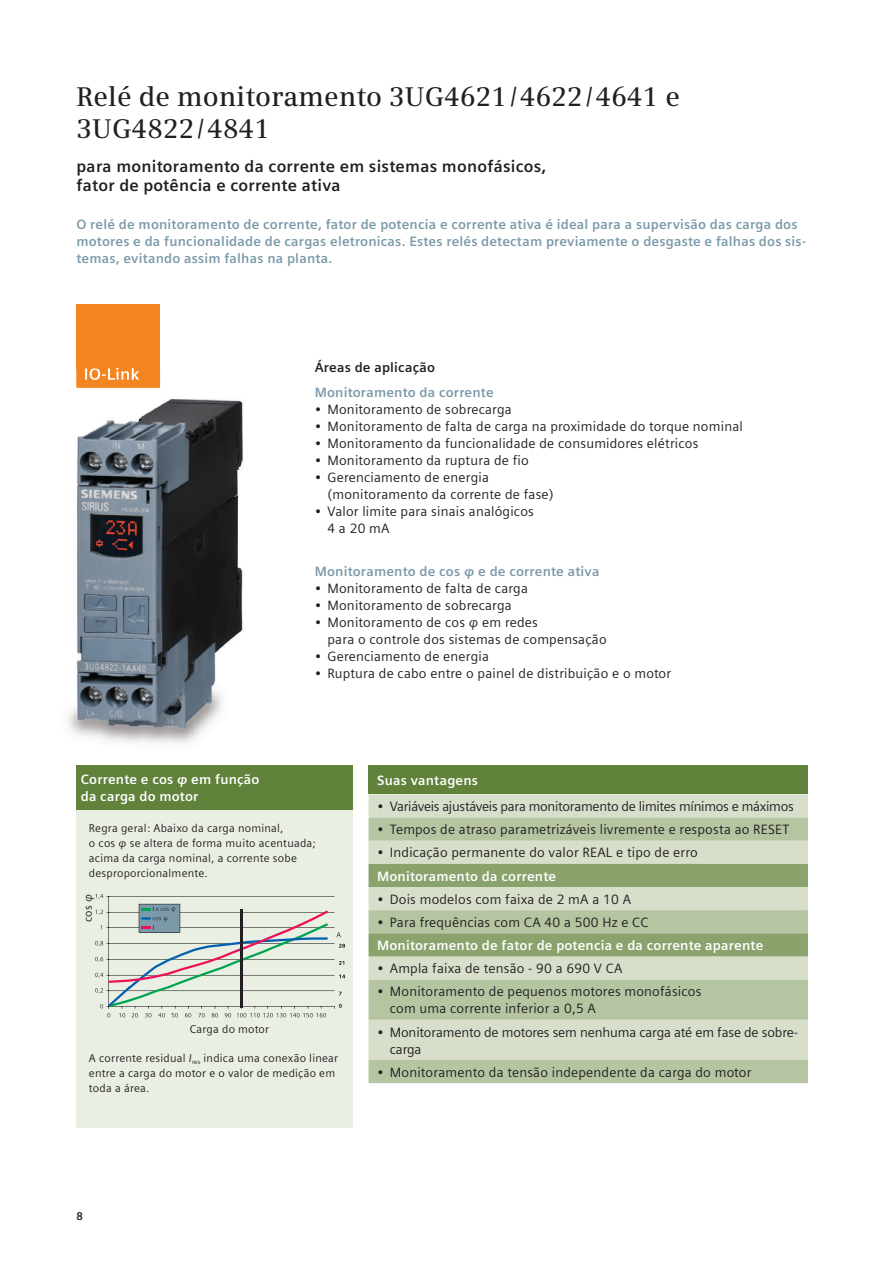
<style>
.page{position:relative;width:893px;height:1263px;background:#fff}
.page>*{position:absolute;margin:0;border:0;box-sizing:border-box;transform-origin:0 0}
.t1{font:600 27px/32px "Siemens Serif";letter-spacing:.005em;color:#231f20}
.t2{font:700 16.5px/19.2px "Siemens Sans";letter-spacing:.015em;color:#231f20}
.t3{font:13.5px/17px "Siemens Sans";letter-spacing:.015em;color:#231f20}
.t4{font:700 13.5px/17px "Siemens Sans";letter-spacing:.015em;color:#7b99a9}
.t5{font:700 13.5px/17px "Siemens Sans";letter-spacing:.015em;color:#fff}
.t6{font:13.5px "Siemens Sans";letter-spacing:-.02em;color:#231f20}
.t7{font:13.5px/17px "Siemens Sans";letter-spacing:-.01em;color:#231f20}
.t8{font:700 13.5px "Siemens Sans";letter-spacing:.015em;color:#231f20}
.t9{font:11.25px/14.9px "Siemens Sans";letter-spacing:.02em;color:#231f20}
.t10{font:700 11.25px "Siemens Sans";color:#231f20}
.s1{font-style:italic}
</style>
<div class="page">
<div style="left:77px;top:304px;width:83px;height:84px;background:#f58520"></div>
<div style="left:369px;top:765px;width:439px;height:29px;background:#61823b"></div>
<div style="left:369px;top:794px;width:439px;height:23px;background:#d7dfcb"></div>
<svg style="left:369px;top:817px;width:439px;height:266px;background:#c6d2b6"></svg>
<svg style="left:369px;top:864px;width:439px;height:92px;background:#a8ba91"></svg>
<img style="left:68px;top:370px;width:175px;height:374px">
<img style="left:77px;top:370px;width:83px;height:18px">
<img style="left:85px;top:370px;width:54px;height:10px">
<div style="left:77px;top:800px;width:276px;height:328px;background:#eaefe4"></div>
<svg style="left:95px;top:894px;width:250px;height:123px"></svg>
<div style="left:77px;top:765px;width:276px;height:44px;background:#61823b"></div>
<h1 class="t1" style="left:77px;top:80px;width:605px">Relé de monitoramento 3UG4621 / 4622 / 4641 e<br>3UG4822 / 4841</h1>
<p class="t2" style="left:77px;top:157px;width:471px">para monitoramento da corrente em sistemas monofásicos, fator de potência e corrente ativa</p>
<p class="t4" style="left:77px;top:216px;width:731px">O relé de monitoramento de corrente, fator de potencia e corrente ativa é ideal para a supervisão das carga dos motores e da funcionalidade de cargas eletronicas. Estes relés detectam previamente o desgaste e falhas dos sis&shy;temas, evitando assim falhas na planta.</p>
<p class="t8" style="left:315px;top:359px;width:122px">Áreas de aplicação</p>
<p class="t4" style="left:315px;top:384px;width:181px">Monitoramento da corrente</p>
<p class="t3" style="left:315px;top:401px;width:199px">• Monitoramento de sobrecarga</p>
<p class="t3" style="left:315px;top:418px;width:430px">• Monitoramento de falta de carga na proximidade do torque nominal</p>
<p class="t3" style="left:315px;top:435px;width:385px">• Monitoramento da funcionalidade de consumidores elétricos</p>
<p class="t3" style="left:315px;top:452px;width:216px">• Monitoramento da ruptura de fio</p>
<p class="t3" style="left:327px;top:469px;width:228px;text-indent:-13px">• Gerenciamento de energia (monitoramento da corrente de fase)</p>
<p class="t3" style="left:327px;top:503px;width:208px;text-indent:-13px">• Valor limite para sinais analógicos<br>4 a 20 mA</p>
<p class="t4" style="left:315px;top:563px;width:286px">Monitoramento de cos <span class="s1">φ</span> e de corrente ativa</p>
<p class="t3" style="left:315px;top:580px;width:215px">• Monitoramento de falta de carga</p>
<p class="t3" style="left:315px;top:597px;width:199px">• Monitoramento de sobrecarga</p>
<p class="t3" style="left:327px;top:614px;width:281px;text-indent:-13px">• Monitoramento de cos <span class="s1">φ</span> em redes<br>para o controle dos sistemas de compensação</p>
<p class="t3" style="left:315px;top:648px;width:176px">• Gerenciamento de energia</p>
<p class="t3" style="left:315px;top:665px;width:358px">• Ruptura de cabo entre o painel de distribuição e o motor</p>
<p class="t5" style="left:81px;top:771px;width:180px">Corrente e cos <span class="s1">φ</span> em função da carga do motor</p>
<p class="t9" style="left:89px;top:821px;width:228px">Regra geral: Abaixo da carga nominal,<br>o cos <span class="s1">φ</span> se altera de forma muito acentuada; acima da carga nominal, a corrente sobe desproporcionalmente.</p>
<p class="t9" style="left:80px;top:922px;width:29px;rotate:-90deg">cos <span class="s1">φ</span></p>
<p class="t9" style="left:190px;top:1022px;width:81px">Carga do motor</p>
<p class="t9" style="left:89px;top:1051px;width:251px">A corrente residual <span class="s1">I</span><sub>res</sub> indica uma conexão linear entre a carga do motor e o valor de medição em toda a área.</p>
<p class="t5" style="left:377px;top:772px;width:103px">Suas vantagens</p>
<p class="t6" style="left:377px;top:799px;width:418px">• Variáveis ajustáveis para monitoramento de limites mínimos e máximos</p>
<p class="t3" style="left:377px;top:821px;width:414px">• Tempos de atraso parametrizáveis livremente e resposta ao RESET</p>
<p class="t3" style="left:377px;top:844px;width:322px">• Indicação permanente do valor REAL e tipo de erro</p>
<p class="t5" style="left:377px;top:867px;width:181px">Monitoramento da corrente</p>
<p class="t3" style="left:377px;top:891px;width:256px">• Dois modelos com faixa de 2 mA a 10 A</p>
<p class="t3" style="left:377px;top:914px;width:273px">• Para frequências com CA 40 a 500 Hz e CC</p>
<p class="t5" style="left:377px;top:937px;width:388px">Monitoramento de fator de potencia e da corrente aparente</p>
<p class="t3" style="left:377px;top:960px;width:247px">• Ampla faixa de tensão - 90 a 690 V CA</p>
<p class="t3" style="left:390px;top:983px;width:313px;text-indent:-13px">• Monitoramento de pequenos motores monofásicos com uma corrente inferior a 0,5 A</p>
<p class="t7" style="left:390px;top:1023px;width:410px;text-indent:-13px">• Monitoramento de motores sem nenhuma carga até em fase de sobre&shy;carga</p>
<p class="t3" style="left:377px;top:1064px;width:376px">• Monitoramento da tensão independente da carga do motor</p>
<p class="t10" style="left:77px;top:1209px;width:8px">8</p>
</div>
